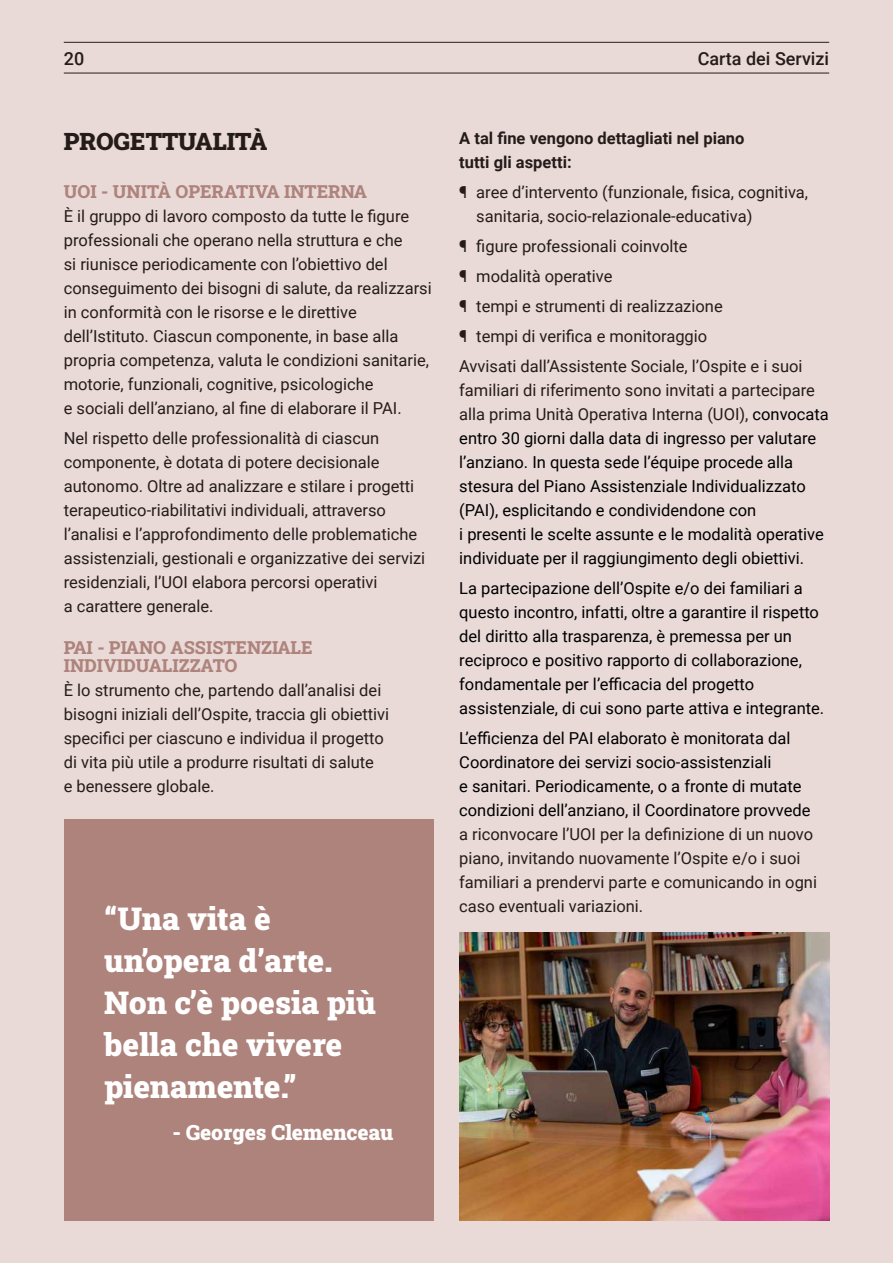
<style>
.page{position:relative;width:893px;height:1263px;background:#e9dad8}
.page>*{position:absolute;margin:0;border:0;box-sizing:border-box;transform-origin:0 0}
.t1{font:31.5px/42px "Roboto Slab";color:#fff}
.t2{font:24px "Roboto Slab";color:#251c1a}
.t3{font:21px "Roboto Slab";letter-spacing:-.005em;color:#fff}
.t4{font:18px/18px "Roboto Slab";color:#ae837c}
.t5{font:500 18px "Roboto";color:#251c1a}
.t6{font:16.5px/24px "Roboto";color:#251c1a}
.t7{font:16.5px/24px "Roboto";color:#000}
.t8{font:700 16.5px/24px "Roboto";color:#251c1a}
.s1{color:#251c1a}
</style>
<div class="page">
<div style="left:64px;top:819px;width:370px;height:401px;background:#ae837c"></div>
<img style="left:459px;top:932px;width:370px;height:288px">
<hr style="left:64px;top:73px;width:765px;height:1px;background:#251c1a">
<hr style="left:64px;top:42px;width:765px;height:1px;background:#251c1a">
<p class="t5" style="left:64px;top:46px;width:22px">20</p>
<p class="t5" style="left:698px;top:46px;width:133px">Carta dei Servizi</p>
<h2 class="t2" style="left:64px;top:125px;width:205px">PROGETTUALITÀ</h2>
<p class="t4" style="left:64px;top:182px;width:305px">UOI - UNITÀ OPERATIVA INTERNA</p>
<p class="t6" style="left:64px;top:204px;width:369px">È il gruppo di lavoro composto da tutte le figure professionali che operano nella struttura e che<br>si riunisce periodicamente con l’obiettivo del conseguimento dei bisogni di salute, da realizzarsi in conformità con le risorse e le direttive dell’Istituto. Ciascun componente, in base alla propria competenza, valuta le condizioni sanitarie, motorie, funzionali, cognitive, psicologiche<br>e sociali dell’anziano, al fine di elaborare il PAI.</p>
<p class="t6" style="left:64px;top:426px;width:363px">Nel rispetto delle professionalità di ciascun componente, è dotata di potere decisionale autonomo. Oltre ad analizzare e stilare i progetti terapeutico-riabilitativi individuali, attraverso l’analisi e l’approfondimento delle problematiche assistenziali, gestionali e organizzative dei servizi residenziali, l’UOI elabora percorsi operativi<br>a carattere generale.</p>
<p class="t4" style="left:64px;top:638px;width:250px">PAI - PIANO ASSISTENZIALE<br>INDIVIDUALIZZATO</p>
<p class="t6" style="left:64px;top:678px;width:327px">È lo strumento che, partendo dall’analisi dei bisogni iniziali dell’Ospite, traccia gli obiettivi specifici per ciascuno e individua il progetto di vita più utile a produrre risultati di salute<br>e benessere globale.</p>
<h1 class="t1" style="left:104px;top:897px;width:273px">“Una vita è un’opera d’arte.<br>Non c’è poesia più bella che vivere pienamente.”</h1>
<p class="t3" style="left:173px;top:1118px;width:222px">- Georges Clemenceau</p>
<p class="t8" style="left:459px;top:126px;width:287px">A tal fine vengono dettagliati nel piano tutti gli aspetti:</p>
<p class="t6" style="left:476px;top:180px;width:333px;text-indent:-17px">¶ aree d’intervento (funzionale, fisica, cognitiva, sanitaria, socio-relazionale-educativa)</p>
<p class="t6" style="left:459px;top:231px;width:345px;line-height:30px">¶ figure professionali coinvolte<br>¶ modalità operative<br>¶ tempi e strumenti di realizzazione<br>¶ tempi di verifica e monitoraggio<br>Avvisati dall’Assistente Sociale, l’Ospite e i suoi</p>
<p class="t7" style="left:459px;top:378px;width:371px"><span class="s1">familiari di riferimento sono invitati a partecipare alla prima Unità Operativa Interna (UOI),</span> convocata entro 30 giorni dalla data di ingresso per valutare l’anziano. In questa sede l’équipe procede alla stesura del Piano Assistenziale Individualizzato (PAI), esplicitando e condividendone con<br>i presenti le scelte assunte e le modalità operative individuate per il raggiungimento degli obiettivi.</p>
<p class="t7" style="left:459px;top:576px;width:366px">La partecipazione dell’Ospite e/o dei familiari a questo incontro, infatti, oltre a garantire il rispetto del diritto alla trasparenza, è premessa per un reciproco e positivo rapporto di collaborazione, fondamentale per l’efficacia del progetto assistenziale, di cui sono parte attiva e integrante.</p>
<p class="t7" style="left:459px;top:726px;width:353px">L’efficienza del PAI elaborato è monitorata dal Coordinatore dei servizi socio-assistenziali<br>e sanitari. Periodicamente, o a fronte di mutate condizioni dell’anziano, il Coordinatore provvede</p>
<p class="t6" style="left:459px;top:822px;width:359px">a riconvocare l’UOI per la definizione di un nuovo piano, invitando nuovamente l’Ospite e/o i suoi familiari a prendervi parte e comunicando in ogni caso eventuali variazioni.</p>
</div>
